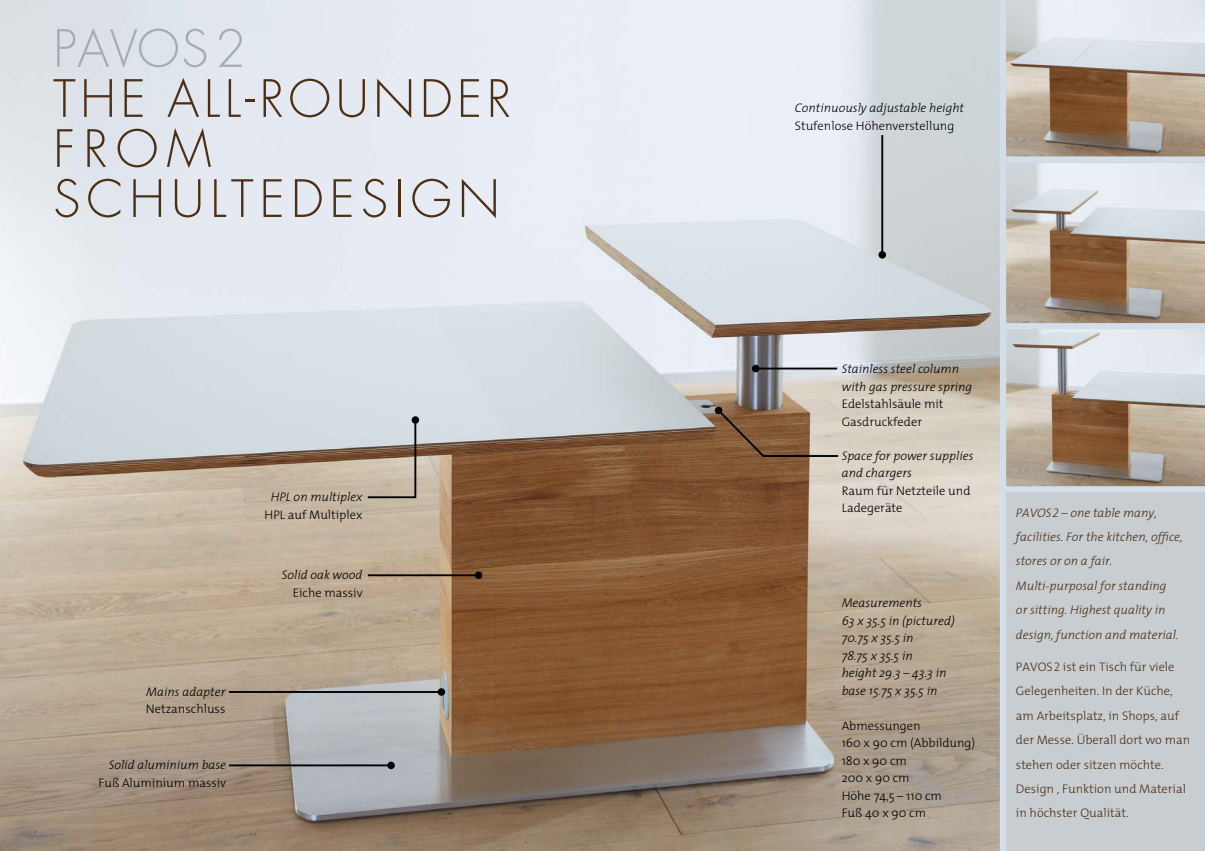
<style>
.page{position:relative;width:1205px;height:851px;background:#fff}
.page>*{position:absolute;margin:0;border:0;box-sizing:border-box;transform-origin:0 0}
.t1{font:300 50px/50px "Futura";letter-spacing:.12em;color:#4d2f15}
.t2{font:300 50px "Futura";letter-spacing:.01em;color:#a3adb2}
.t3{font:italic 300 12.5px/17.5px "The Mix";color:#000}
.t4{font:300 12.5px/17.5px "The Mix";color:#000}
.t5{font:300 12.5px/24.4px "The Mix";color:#4d2f15}
.t6{font:italic 300 12.5px/24.4px "The Mix";color:#4d2f15}
.s1{font-family:"The Mix Caps"}
</style>
<div class="page">
<div style="left:602px;top:0;width:603px;height:850px;background:#c7cdd1"></div>
<img style="left:0;top:0;width:1000px;height:850px">
<img style="left:1006px;top:0;width:199px;height:156px">
<img style="left:1006px;top:163px;width:199px;height:323px">
<div style="left:1003px;top:156px;width:202px;height:7px;background:#d3dee9"></div>
<div style="left:1003px;top:323px;width:202px;height:6px;background:#d3dee9"></div>
<div style="left:1003px;top:486px;width:202px;height:6px;background:#d3dee9"></div>
<div style="left:1000px;top:0;width:6px;height:850px;background:#d3dee9"></div>
<hr style="left:229px;top:764px;width:162px;height:2px;background:#000">
<div style="left:387px;top:761px;width:8px;height:8px;background:#000;border-radius:50%"></div>
<hr style="left:368px;top:574px;width:110px;height:2px;background:#000">
<div style="left:475px;top:571px;width:7px;height:8px;background:#000;border-radius:50%"></div>
<svg style="left:366px;top:418px;width:51px;height:81px;background:#b5aea4"></svg>
<div style="left:412px;top:416px;width:7px;height:7px;background:#000;border-radius:50%"></div>
<svg style="left:714px;top:406px;width:126px;height:54px;background:#93745a"></svg>
<hr style="left:881px;top:135px;width:2px;height:120px;background:#000">
<div style="left:878px;top:251px;width:8px;height:7px;background:#000;border-radius:50%"></div>
<hr style="left:756px;top:367px;width:81px;height:2px;background:#000">
<div style="left:752px;top:365px;width:7px;height:7px;background:#000;border-radius:50%"></div>
<hr style="left:229px;top:691px;width:212px;height:1px;background:#000">
<div style="left:438px;top:688px;width:7px;height:7px;background:#000;border-radius:50%"></div>
<h1 class="t2" style="left:53px;top:17px;width:194px">PAVOS2</h1>
<h1 class="t1" style="left:53px;top:74px;width:459px">THE ALL-ROUNDER<br>FROM<br>SCHULTEDESIGN</h1>
<p class="t3" style="left:271px;top:488px;width:93px">HPL on multiplex</p>
<p class="t4" style="left:264px;top:505px;width:100px">HPL auf Multiplex</p>
<p class="t3" style="left:146px;top:682px;width:81px">Mains adapter</p>
<p class="t4" style="left:146px;top:699px;width:81px">Netzanschluss</p>
<p class="t3" style="left:109px;top:755px;width:119px">Solid aluminium base</p>
<p class="t4" style="left:98px;top:773px;width:129px">Fuß Aluminium massiv</p>
<p class="t3" style="left:282px;top:566px;width:82px">Solid oak wood</p>
<p class="t4" style="left:293px;top:583px;width:71px">Eiche massiv</p>
<p class="t3" style="left:795px;top:99px;width:171px">Continuously adjustable height</p>
<p class="t4" style="left:795px;top:116px;width:161px">Stufenlose Höhenverstellung</p>
<p class="t3" style="left:842px;top:360px;width:132px">Stainless steel column with gas pressure spring</p>
<p class="t4" style="left:842px;top:395px;width:103px">Edelstahlsäule mit<br>Gasdruckfeder</p>
<p class="t3" style="left:842px;top:446px;width:133px">Space for power supplies and chargers</p>
<p class="t4" style="left:842px;top:481px;width:130px">Raum für Netzteile und<br>Ladegeräte</p>
<p class="t3" style="left:842px;top:593px;width:114px">Measurements<br>63 x 35.5 in (pictured)<br>70.75 x 35.5 in<br>78.75 x 35.5 in<br>height 29.3 – 43.3 in base 15.75 x 35.5 in</p>
<p class="t4" style="left:842px;top:716px;width:135px">Abmessungen<br>160 x 90 cm (Abbildung)<br>180 x 90 cm<br>200 x 90 cm<br>Höhe 74,5 – 110 cm<br>Fuß 40 x 90 cm</p>
<p class="t6" style="left:1016px;top:499px;width:168px">PAVOS<span class="s1">2</span> – one table many, facilities. For the kitchen, office, stores or on a fair.<br>Multi-purposal for standing<br>or sitting. Highest quality in design, function and material.</p>
<p class="t5" style="left:1016px;top:654px;width:176px">PAVOS<span class="s1">2</span> ist ein Tisch für viele<br>Gelegenheiten. In der Küche, am Arbeitsplatz, in Shops, auf der Messe. Überall dort wo man stehen oder sitzen möchte.<br>Design , Funktion und Material in höchster Qualität.</p>
</div>
